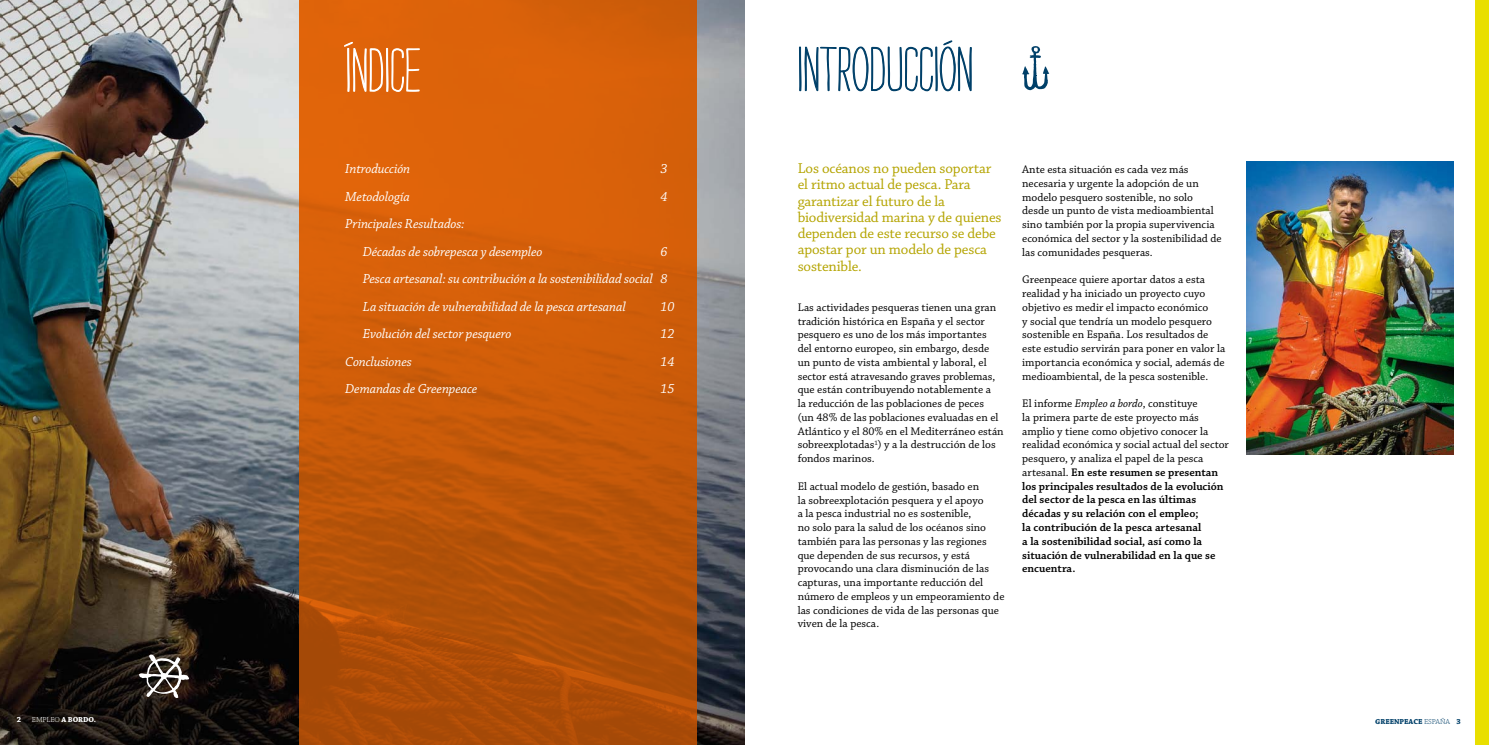
<style>
.page{position:relative;width:1489px;height:745px;background:#fff}
.page>*{position:absolute;margin:0;border:0;box-sizing:border-box;transform-origin:0 0}
.t1{font:68.62px "Strangelove Text";letter-spacing:.005em;color:#004069}
.t2{font:67.5px "Strangelove Text";letter-spacing:.005em;color:#fff}
.t3{font:15px/16.2px "Chaparral Pro";letter-spacing:-.01em;color:#b4a400}
.t4{font:italic 13.75px/27.5px "Chaparral Pro";letter-spacing:-.01em;color:#fff}
.t5{font:11.5px/13.8px "Chaparral Pro";color:#000}
.t6{font:600 11.5px/13.8px "Chaparral Pro";color:#000}
.t7{font:700 7.62px "Chaparral Pro";letter-spacing:-.005em;color:#004069}
.t8{font:700 7.62px "Chaparral Pro";letter-spacing:-.005em;color:#fff}
.s1{font-weight:300}
.s2{font-weight:400}
.s3{font-weight:400;font-style:italic}
</style>
<div class="page">
<img style="left:0;top:0;width:744px;height:744px">
<svg style="left:799px;top:41px;width:172px;height:50px"></svg>
<svg style="left:1022px;top:46px;width:27px;height:44px"></svg>
<div style="left:1474px;top:0;width:14px;height:744px;background:#e9df00"></div>
<img style="left:1246px;top:161px;width:207px;height:293px">
<svg style="left:299px;top:0;width:397px;height:744px;background:#c85908"></svg>
<svg style="left:344px;top:42px;width:75px;height:50px;background:#e68945"></svg>
<svg style="left:139px;top:654px;width:50px;height:43px"></svg>
<p class="t8" style="left:17px;top:714px;width:6px">2</p>
<p class="t8" style="left:32px;top:714px;width:66px"><span class="s1">eMPLEO</span> A BORDO.</p>
<h2 class="t2" style="left:345px;top:39px;width:76px">ÍNDICE</h2>
<p class="t4" style="left:345px;top:155px;width:66px">Introducción</p>
<p class="t4" style="left:660px;top:155px;width:9px">3</p>
<p class="t4" style="left:345px;top:183px;width:66px">Metodología</p>
<p class="t4" style="left:660px;top:183px;width:9px">4</p>
<p class="t4" style="left:363px;top:210px;width:181px;text-indent:-18px">Principales Resultados:<br>Décadas de sobrepesca y desempleo</p>
<p class="t4" style="left:363px;top:238px;width:306px;text-align:justify;text-indent:297px">6<br>Pesca artesanal: su contribución a la sostenibilidad social 8<br>La situación de vulnerabilidad de la pesca artesanal</p>
<p class="t4" style="left:660px;top:293px;width:15px">10</p>
<p class="t4" style="left:363px;top:320px;width:150px">Evolución del sector pesquero</p>
<p class="t4" style="left:660px;top:320px;width:15px">12</p>
<p class="t4" style="left:345px;top:348px;width:68px">Conclusiones</p>
<p class="t4" style="left:660px;top:348px;width:15px">14</p>
<p class="t4" style="left:345px;top:375px;width:133px">Demandas de Greenpeace</p>
<p class="t4" style="left:660px;top:375px;width:15px">15</p>
<h1 class="t1" style="left:797px;top:38px;width:177px">INTRODUCCIÓN</h1>
<h3 class="t3" style="left:797px;top:161px;width:205px">Los océanos no pueden soportar el ritmo actual de pesca. Para garantizar el futuro de la biodiversidad marina y de quienes dependen de este recurso se debe apostar por un modelo de pesca sostenible.</h3>
<p class="t5" style="left:797px;top:300px;width:207px">Las actividades pesqueras tienen una gran tradición histórica en España y el sector pesquero es uno de los más importantes<br>del entorno europeo, sin embargo, desde un punto de vista ambiental y laboral, el sector está atravesando graves problemas, que están contribuyendo notablemente a<br>la reducción de las poblaciones de peces<br>(un 48% de las poblaciones evaluadas en el Atlántico y el 80% en el Mediterráneo están sobreexplotadas<sup>1</sup>) y a la destrucción de los fondos marinos.</p>
<p class="t5" style="left:797px;top:479px;width:208px">El actual modelo de gestión, basado en<br>la sobreexplotación pesquera y el apoyo<br>a la pesca industrial no es sostenible,<br>no solo para la salud de los océanos sino también para las personas y las regiones que dependen de sus recursos, y está provocando una clara disminución de las capturas, una importante reducción del número de empleos y un empeoramiento de las condiciones de vida de las personas que viven de la pesca.</p>
<p class="t5" style="left:1022px;top:163px;width:201px">Ante esta situación es cada vez más necesaria y urgente la adopción de un modelo pesquero sostenible, no solo desde un punto de vista medioambiental sino también por la propia supervivencia económica del sector y la sostenibilidad de las comunidades pesqueras.</p>
<p class="t5" style="left:1022px;top:273px;width:204px">Greenpeace quiere aportar datos a esta realidad y ha iniciado un proyecto cuyo objetivo es medir el impacto económico<br>y social que tendría un modelo pesquero sostenible en España. Los resultados de este estudio servirán para poner en valor la importancia económica y social, además de medioambiental, de la pesca sostenible.</p>
<p class="t6" style="left:1022px;top:396px;width:208px"><span class="s2">El informe</span> <span class="s3">Empleo a bordo</span><span class="s2">, constituye<br>la primera parte de este proyecto más amplio y tiene como objetivo conocer la realidad económica y social actual del sector pesquero, y analiza el papel de la pesca artesanal.</span> En este resumen se presentan los principales resultados de la evolución del sector de la pesca en las últimas décadas y su relación con el empleo;<br>la contribución de la pesca artesanal<br>a la sostenibilidad social, así como la situación de vulnerabilidad en la que se encuentra.</p>
<p class="t7" style="left:1375px;top:716px;width:87px">GREENPEACE <span class="s1">ESPAÑA</span> 3</p>
</div>
